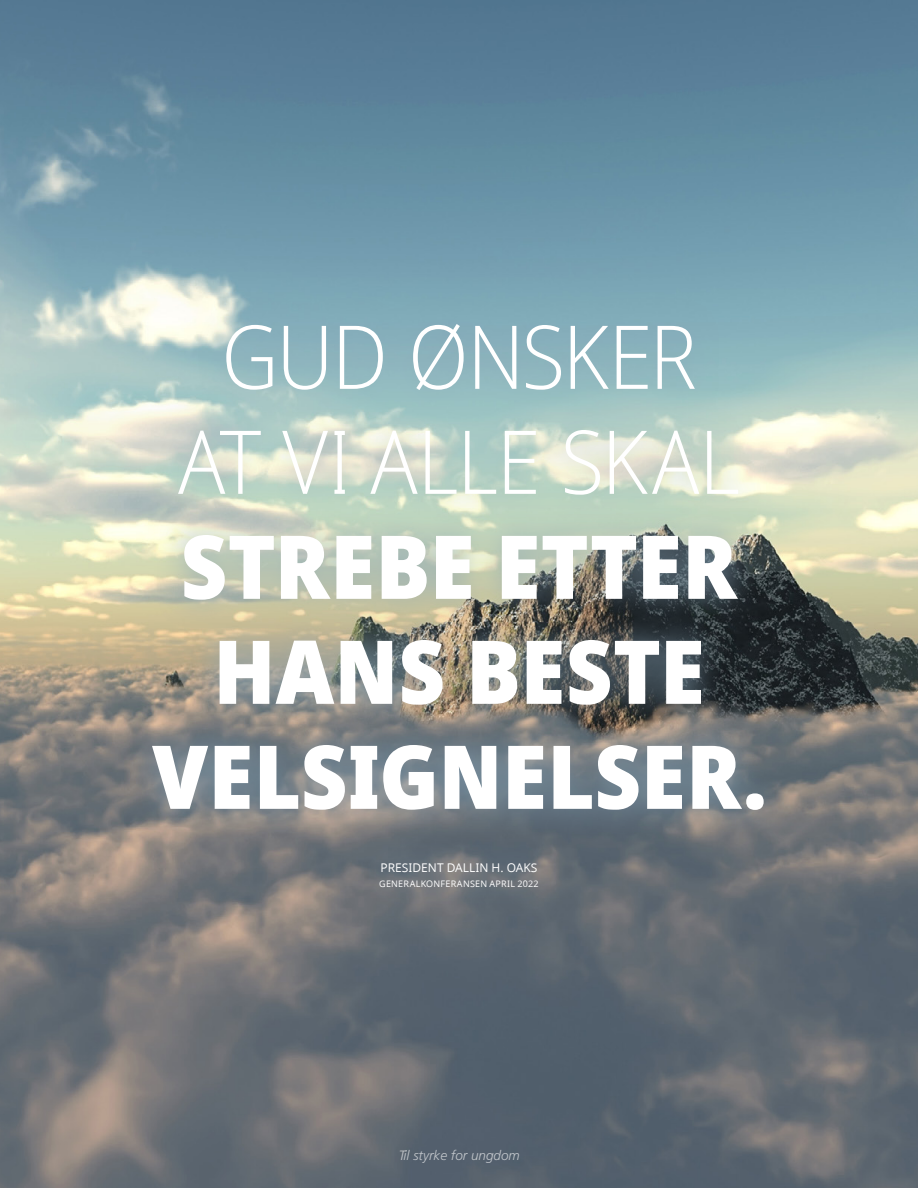
<style>
.page{position:relative;width:918px;height:1188px;background:#fff}
.page>*{position:absolute;margin:0;border:0;box-sizing:border-box;transform-origin:0 0}
.Pull_Quote_Oaks{font:800 88.2px/105px "Dots Solid Condlds Lat";color:#fff;text-align:center}
.t1{font:italic 300 13.5px "Frutigerlds Lat";color:#fff}
.Citation_center_whit{font:12px "Dots Solidlds Lat";color:#fff}
.GC_white_centered{font:9px "Dots Solidlds Lat";letter-spacing:.025em;color:#fff}
.s1{font-weight:300}
</style>
<div class="page">
<img style="left:0;top:0;width:918px;height:1188px">
<div style="left:124px;top:295px;width:669px;height:621px;background:#87a3b6;opacity:.79"></div>
<p class="Pull_Quote_Oaks" style="left:152px;top:306px;width:616px"><span class="s1">GUD ØNSKER<br>AT VI ALLE SKAL<br></span>STREBE ETTER<br>HANS BESTE<br>VELSIGNELSER.</p>
<p class="Citation_center_whit" style="left:381px;top:859px;width:158px">PRESIDENT DALLIN H. OAKS</p>
<p class="GC_white_centered" style="left:379px;top:877px;width:161px">GENERALKONFERANSEN APRIL 2022</p>
<p class="t1" style="left:398px;top:1145px;width:123px">Til styrke for ungdom</p>
</div>
